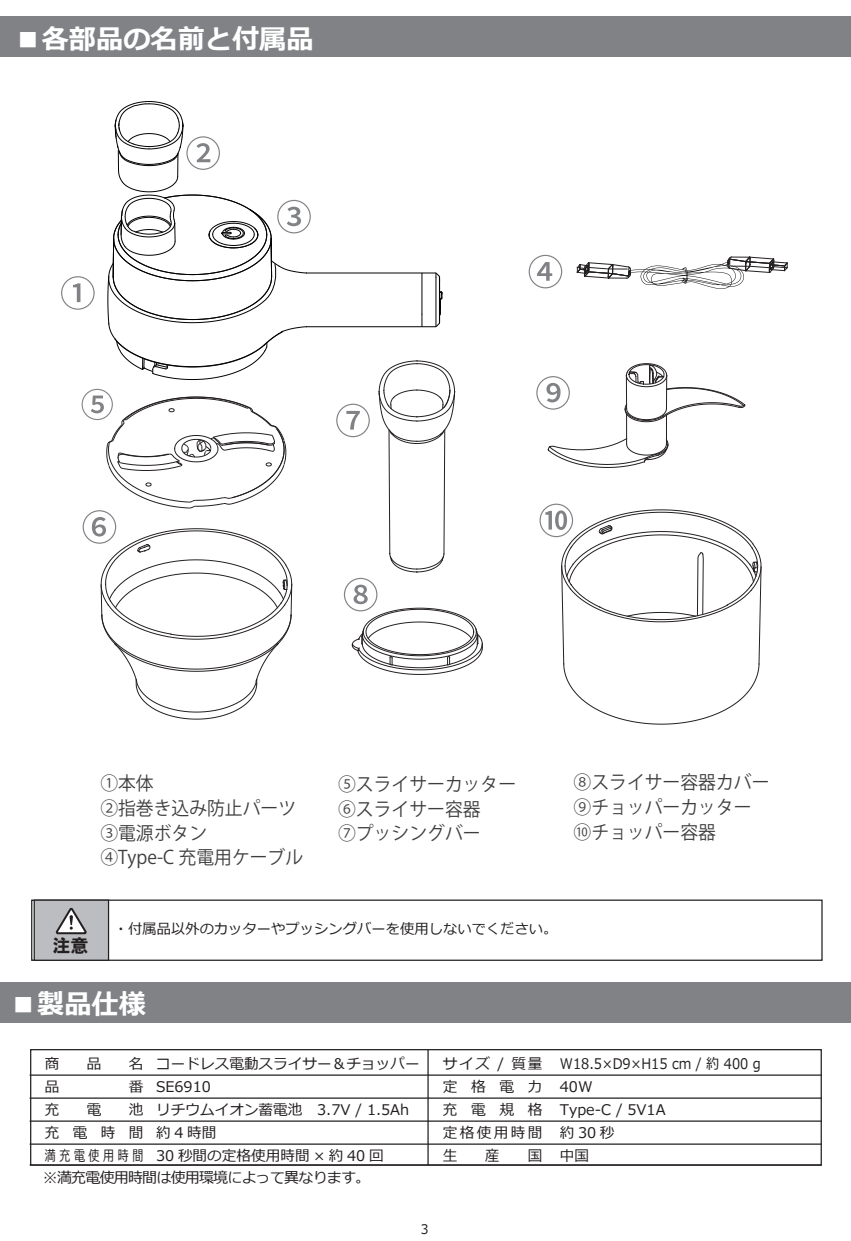
<style>
.page{position:relative;width:851px;height:1241px;background:#fff}
.page>*{position:absolute;margin:0;border:0;box-sizing:border-box;transform-origin:0 0}
.t1{font:700 27.25px "Meiryo";color:#fff}
.t2{font:18.5px/24.8px "Koz Go Pro";color:#3e3e3f;scale:.96 1}
.t3{font:18px "HGP Soei Kakugothic UB";color:#231f20}
.t4{font:15px "Meiryo";letter-spacing:-.055em;color:#231f20}
.t5{font:14.75px/23px "Meiryo";color:#231f20;text-align:justify}
.t6{font:14.75px/23px "Meiryo";color:#231f20;scale:.9 1}
.t7{font:14.25px "Meiryo";color:#231f20}
.t8{font:13.25px "Meiryo";color:#231f20;scale:.94 1}
</style>
<div class="page">
<div style="left:0;top:981px;width:850px;height:41px;background:#808285"></div>
<div style="left:30px;top:1048px;width:791px;height:117px;border:1px solid #231f20"></div>
<hr style="left:427px;top:1049px;width:1px;height:115px;background:#231f20">
<hr style="left:30px;top:1164px;width:791px;height:1px;background:#231f20">
<hr style="left:30px;top:1143px;width:791px;height:1px;background:#231f20">
<hr style="left:30px;top:1120px;width:791px;height:1px;background:#231f20">
<hr style="left:30px;top:1097px;width:791px;height:1px;background:#231f20">
<hr style="left:30px;top:1074px;width:791px;height:1px;background:#231f20">
<div style="left:0;top:16px;width:850px;height:41px;background:#808285"></div>
<img style="left:630px;top:262px;width:113px;height:27px">
<svg style="left:576px;top:262px;width:54px;height:17px"></svg>
<svg style="left:727px;top:256px;width:61px;height:17px"></svg>
<svg style="left:61px;top:276px;width:34px;height:34px"></svg>
<svg style="left:528px;top:255px;width:34px;height:33px"></svg>
<svg style="left:82px;top:389px;width:210px;height:330px"></svg>
<svg style="left:536px;top:363px;width:225px;height:361px"></svg>
<svg style="left:336px;top:360px;width:147px;height:315px"></svg>
<hr style="left:435px;top:277px;width:1px;height:49px;background:#030303">
<hr style="left:421px;top:273px;width:1px;height:41px;background:#030303">
<svg style="left:421px;top:272px;width:19px;height:9px"></svg>
<hr style="left:439px;top:281px;width:1px;height:41px;background:#030303">
<svg style="left:421px;top:291px;width:21px;height:36px"></svg>
<hr style="left:306px;top:326px;width:115px;height:1px;background:#030303">
<hr style="left:306px;top:272px;width:115px;height:1px;background:#030303">
<svg style="left:107px;top:101px;width:204px;height:279px"></svg>
<div style="left:31px;top:899px;width:791px;height:61px;border:1px solid #231f20"></div>
<div style="left:34px;top:899px;width:75px;height:61px;background:#bcbdc0;border:1px solid #231f20"></div>
<svg style="left:55px;top:907px;width:32px;height:28px"></svg>
<h1 class="t1" style="left:15px;top:19px;width:300px">■各部品の名前と付属品</h1>
<p class="t2" style="left:100px;top:771px;width:213px">①本体<br>②指巻き込み防止パーツ<br>③電源ボタン<br>④Type-C 充電用ケーブル</p>
<p class="t2" style="left:338px;top:772px;width:187px">⑤スライサーカッター<br>⑥スライサー容器<br>⑦プッシングバー</p>
<p class="t2" style="left:573px;top:770px;width:205px">⑧スライサー容器カバー<br>⑨チョッパーカッター⑩チョッパー容器</p>
<p class="t3" style="left:52px;top:936px;width:38px">注意</p>
<p class="t7" style="left:114px;top:919px;width:445px">・付属品以外のカッターやプッシングバーを使用しないでください。</p>
<h1 class="t1" style="left:10px;top:984px;width:137px">■製品仕様</h1>
<p class="t5" style="left:45px;top:1052px;width:16px">商</p>
<p class="t5" style="left:87px;top:1052px;width:16px">品</p>
<p class="t5" style="left:129px;top:1052px;width:16px">名</p>
<p class="t5" style="left:45px;top:1075px;width:16px">品</p>
<p class="t5" style="left:129px;top:1075px;width:16px">番</p>
<p class="t5" style="left:45px;top:1098px;width:16px">充</p>
<p class="t5" style="left:87px;top:1098px;width:16px">電</p>
<p class="t5" style="left:45px;top:1098px;width:100px;text-indent:84px">池充電時間満充電使用時間</p>
<p class="t5" style="left:156px;top:1052px;width:265px;text-align:left">コードレス電動スライサー＆チョッパー<br>SE6910<br>リチウムイオン蓄電池　3.7V / 1.5Ah約4時間<br>30 秒間の定格使用時間 × 約 40 回</p>
<p class="t4" style="left:43px;top:1166px;width:329px">※満充電使用時間は使用環境によって異なります。</p>
<p class="t5" style="left:442px;top:1052px;width:101px">サイズ / 質量定格電力充電規格定格使用時間生</p>
<p class="t5" style="left:485px;top:1144px;width:16px">産</p>
<p class="t5" style="left:527px;top:1144px;width:16px">国</p>
<p class="t8" style="left:421px;top:1219px;width:10px">3</p>
<p class="t6" style="left:559px;top:1052px;width:225px">W18.5×D9×H15 cm / 約 400 g<br>40W<br>Type-C / 5V1A<br>約30秒<br>中国</p>
</div>
